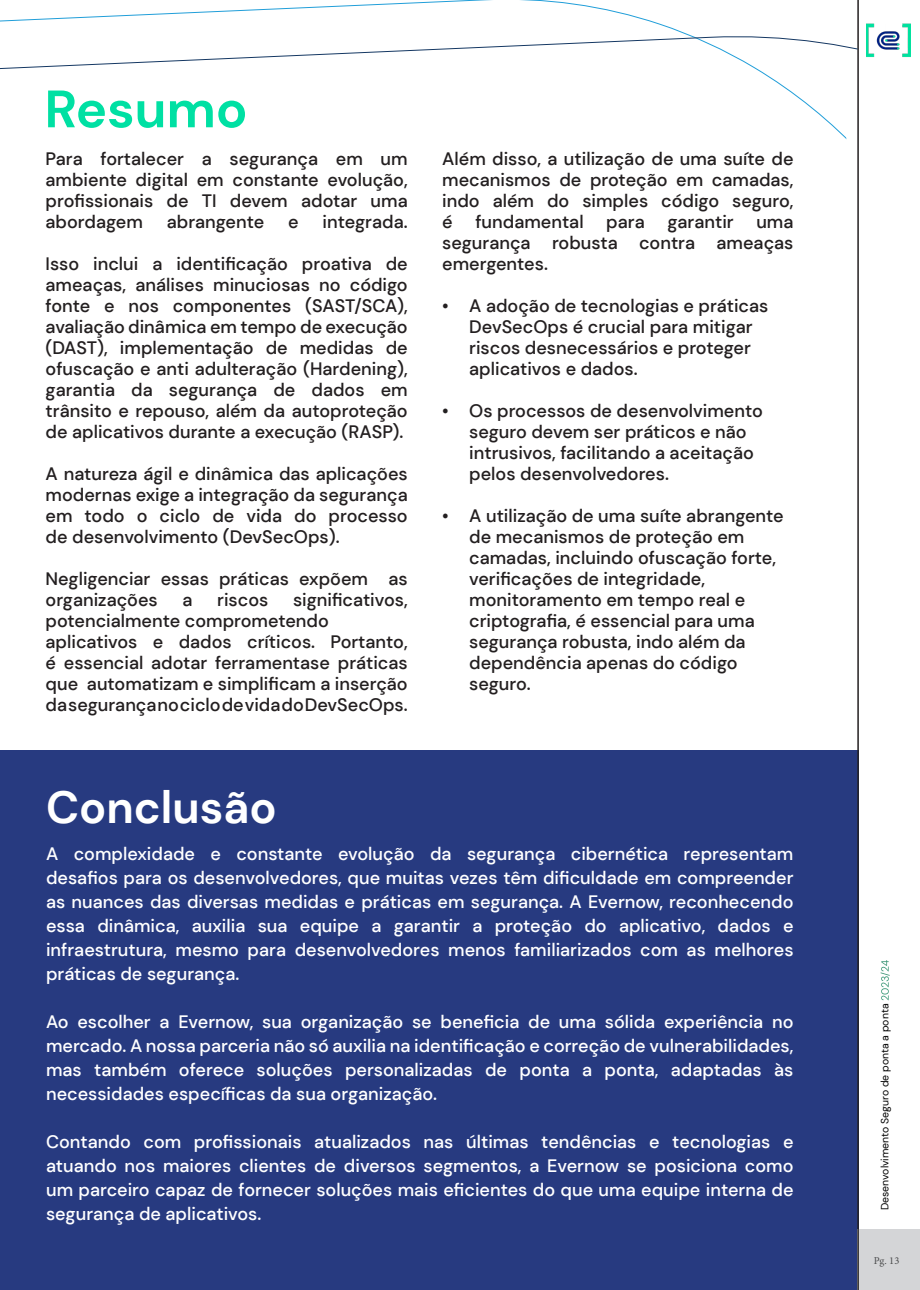
<style>
.page{position:relative;width:920px;height:1290px;background:#fff}
.page>*{position:absolute;margin:0;border:0;box-sizing:border-box;transform-origin:0 0}
.Sub_Title{font:700 52.5px "DM Sans";color:#00e0a3}
.Headline{font:700 45px "DM Sans";color:#fff}
.t1{font:500 18px/21px "DM Sans";color:#231f20;text-align:justify}
.t2{font:500 18px/24px "DM Sans";color:#fff;text-align:justify}
.t3{font:10.5px "DM Sans";color:#000}
.t4{font:10.5px "Minion Pro";color:#4b4c4d}
.s1{color:#fff}
</style>
<div class="page">
<div style="left:0;top:750px;width:859px;height:540px;background:#273a80"></div>
<div style="left:857px;top:1229px;width:63px;height:61px;background:#d4d5d7"></div>
<hr style="left:857px;top:0;width:2px;height:1290px;background:#231f20">
<img style="left:867px;top:23px;width:43px;height:34px">
<svg style="left:0;top:0;width:859px;height:33px"></svg>
<svg style="left:0;top:33px;width:859px;height:224px"></svg>
<p class="Sub_Title" style="left:45px;top:76px;width:205px">Resumo</p>
<p class="t1" style="left:46px;top:148px;width:364px">Para fortalecer a segurança em um ambiente digital em constante evolução, profissionais de TI devem adotar uma abordagem</p>
<p class="t1" style="left:167px;top:211px;width:99px">abrangente</p>
<p class="t1" style="left:288px;top:211px;width:12px">e</p>
<p class="t1" style="left:323px;top:211px;width:87px">integrada.</p>
<p class="t1" style="left:46px;top:253px;width:364px">Isso inclui a identificação proativa de ameaças, análises minuciosas no código fonte e nos componentes (SAST/SCA), avaliação dinâmica em tempo de execução (DAST), implementação de medidas de ofuscação e anti adulteração (Hardening), garantia da segurança de dados em trânsito e repouso, além da autoproteção de aplicativos durante a execução (RASP).</p>
<p class="t1" style="left:46px;top:463px;width:364px">A natureza ágil e dinâmica das aplicações modernas exige a integração da segurança em todo o ciclo de vida do processo de desenvolvimento (DevSecOps).</p>
<p class="t1" style="left:46px;top:568px;width:364px">Negligenciar essas práticas expõem as organizações</p>
<p class="t1" style="left:46px;top:589px;width:364px;text-indent:247px">significativos, potencialmente comprometendo</p>
<p class="t1" style="left:46px;top:631px;width:364px">aplicativos e dados críticos. Portanto, é essencial adotar ferramentase práticas que automatizam e simplificam a inserção da segurança no ciclo de vida do DevSecOps.</p>
<p class="t1" style="left:182px;top:589px;width:12px">a</p>
<p class="t1" style="left:217px;top:589px;width:53px">riscos</p>
<p class="Headline" style="left:46px;top:779px;width:232px">Conclusão</p>
<p class="t1" style="left:442px;top:148px;width:353px">Além disso, a utilização de uma suíte de mecanismos de proteção em camadas, indo além do simples código seguro, é</p>
<p class="t1" style="left:475px;top:211px;width:110px">fundamental</p>
<p class="t1" style="left:606px;top:211px;width:40px">para</p>
<p class="t1" style="left:667px;top:211px;width:68px">garantir</p>
<p class="t1" style="left:442px;top:211px;width:353px;text-indent:314px">uma segurança robusta contra ameaças emergentes.</p>
<p class="t1" style="left:469px;top:295px;width:301px;text-align:left;text-indent:-27px">• A adoção de tecnologias e práticas<br>DevSecOps é crucial para mitigar riscos desnecessários e proteger aplicativos e dados.</p>
<p class="t1" style="left:469px;top:400px;width:295px;text-align:left;text-indent:-27px">• Os processos de desenvolvimento seguro devem ser práticos e não intrusivos, facilitando a aceitação pelos desenvolvedores.</p>
<p class="t1" style="left:469px;top:505px;width:316px;text-align:left;text-indent:-27px">• A utilização de uma suíte abrangente de mecanismos de proteção em camadas, incluindo ofuscação forte, verificações de integridade, monitoramento em tempo real e criptografia, é essencial para uma segurança robusta, indo além da dependência apenas do código seguro.</p>
<p class="t2" style="left:46px;top:841px;width:749px">A complexidade e constante evolução da segurança cibernética representam desafios para os desenvolvedores, que muitas vezes têm dificuldade em compreender as nuances das diversas medidas e práticas em segurança. A Evernow, reconhecendo essa dinâmica, auxilia sua equipe a garantir a proteção do aplicativo, dados e infraestrutura, mesmo para desenvolvedores menos familiarizados com as melhores práticas de segurança.</p>
<p class="t2" style="left:46px;top:1009px;width:749px">Ao escolher a Evernow, sua organização se beneficia de uma sólida experiência no mercado. A nossa parceria não só auxilia na identificação e correção de vulnerabilidades, mas também oferece soluções personalizadas de ponta a ponta, adaptadas às necessidades específicas da sua organização.</p>
<p class="t2" style="left:46px;top:1129px;width:749px">Contando com profissionais atualizados nas últimas tendências e tecnologias e atuando nos maiores clientes de diversos segmentos, a Evernow se posiciona como um parceiro capaz de fornecer soluções mais eficientes do que uma equipe interna de segurança de aplicativos.</p>
<p class="t3" style="left:878px;top:1210px;width:252px;rotate:-90deg">Desenvolvimento Seguro de ponta a ponta <span class="s1">2023/24</span></p>
<p class="t4" style="left:874px;top:1254px;width:27px">Pg. 13</p>
</div>
